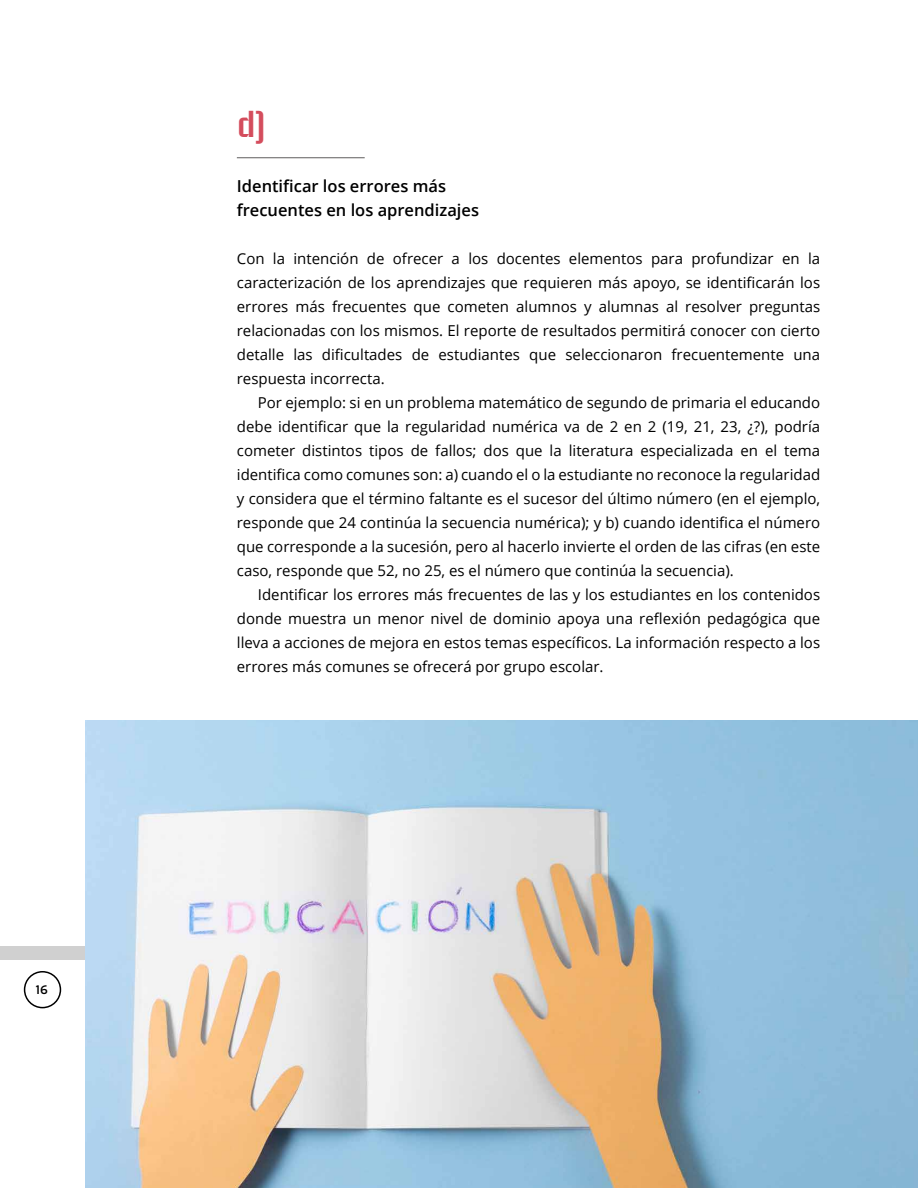
<style>
.page{position:relative;width:918px;height:1188px;background:#fff}
.page>*{position:absolute;margin:0;border:0;box-sizing:border-box;transform-origin:0 0}
.t1{font:600 33px "Briem Akademi Std";color:#d44d5d}
.t2{font:600 16.5px/24px "Open Sans";color:#000}
.t3{font:15px/24px "Open Sans";color:#000;text-align:justify}
.t4{font:12px "Ashemore Nor Med";color:#000}
</style>
<div class="page">
<div style="left:24px;top:971px;width:37px;height:37px;border:2px solid #000;border-radius:50%"></div>
<div style="left:0;top:946px;width:85px;height:14px;background:#d0d0d0"></div>
<img style="left:85px;top:720px;width:833px;height:468px">
<hr style="left:237px;top:157px;width:128px;height:1px;background:#706f6f">
<p class="t4" style="left:36px;top:983px;width:13px">16</p>
<h1 class="t1" style="left:237px;top:107px;width:30px">d)</h1>
<p class="t2" style="left:237px;top:174px;width:244px">Identificar los errores más frecuentes en los aprendizajes</p>
<p class="t3" style="left:237px;top:246px;width:585px">Con la intención de ofrecer a los docentes elementos para profundizar en la caracterización de los aprendizajes que requieren más apoyo, se identificarán los errores más frecuentes que cometen alumnos y alumnas al resolver preguntas relacionadas con los mismos. El reporte de resultados permitirá conocer con cierto detalle las dificultades de estudiantes que seleccionaron frecuentemente una respuesta incorrecta.</p>
<p class="t3" style="left:237px;top:390px;width:585px;text-indent:21px">Por ejemplo: si en un problema matemático de segundo de primaria el educando debe identificar que la regularidad numérica va de 2 en 2 (19, 21, 23, ¿?), podría cometer distintos tipos de fallos; dos que la literatura especializada en el tema identifica como comunes son: a) cuando el o la estudiante no reconoce la regularidad y considera que el término faltante es el sucesor del último número (en el ejemplo, responde que 24 continúa la secuencia numérica); y b) cuando identifica el número que corresponde a la sucesión, pero al hacerlo invierte el orden de las cifras (en este caso, responde que 52, no 25, es el número que continúa la secuencia).</p>
<p class="t3" style="left:237px;top:582px;width:585px;text-indent:21px">Identificar los errores más frecuentes de las y los estudiantes en los contenidos donde muestra un menor nivel de dominio apoya una reflexión pedagógica que lleva a acciones de mejora en estos temas específicos. La información respecto a los errores más comunes se ofrecerá por grupo escolar.</p>
</div>
